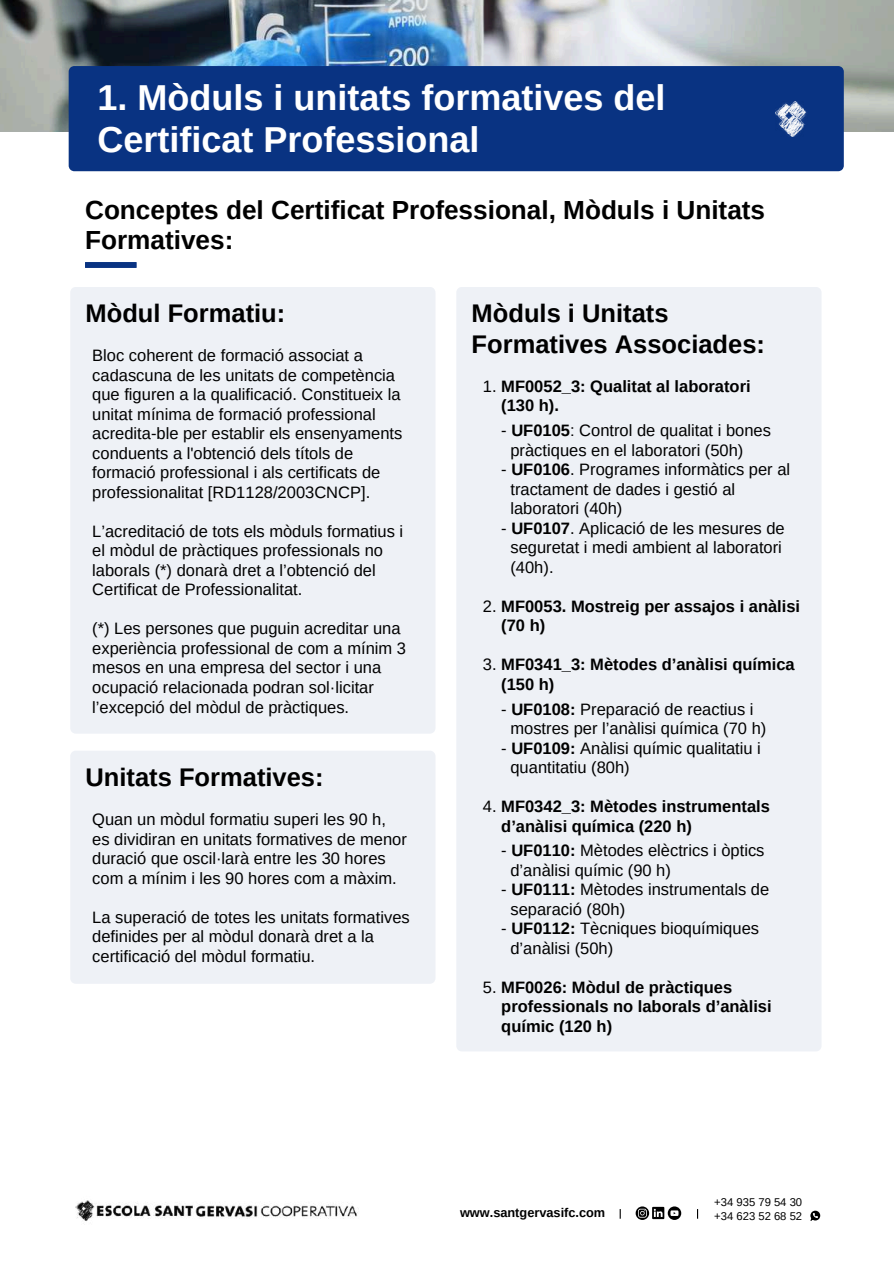
<style>
.page{position:relative;width:894px;height:1264px;background:#fff}
.page>*{position:absolute;margin:0;border:0;box-sizing:border-box;transform-origin:0 0}
.t1{font:700 36px/42.8px "Arimo";color:#fff}
.t2{font:700 26.1px/30.3px "Arimo";color:#000}
.t3{font:700 25.5px/30.3px "Arimo";color:#000}
.t4{font:16.5px/19.5px "Arimo";color:#000}
.t5{font:700 16.5px/19.5px "Arimo";color:#000}
.t6{font:700 12.75px "Arimo";color:#000}
.t7{font:11.25px "Arimo";color:#000}
.s1{font-weight:400}
.s2{font-weight:700}
</style>
<div class="page">
<div style="left:70px;top:751px;width:365px;height:232px;background:#eef1f6"></div>
<div style="left:70px;top:287px;width:365px;height:446px;background:#eef1f6"></div>
<div style="left:85px;top:262px;width:51px;height:6px;background:#093382"></div>
<div style="left:456px;top:287px;width:365px;height:764px;background:#eef1f6"></div>
<svg style="left:635px;top:1206px;width:46px;height:13px"></svg>
<img style="left:0;top:0;width:893px;height:132px">
<div style="left:69px;top:66px;width:774px;height:105px;background:#093382"></div>
<img style="left:775px;top:101px;width:31px;height:35px">
<img style="left:75px;top:1200px;width:284px;height:21px">
<svg style="left:810px;top:1210px;width:10px;height:11px"></svg>
<h1 class="t1" style="left:97px;top:76px;width:569px">1. Mòduls i unitats formatives del<br>Certificat Professional</h1>
<h2 class="t2" style="left:85px;top:194px;width:681px">Conceptes del Certificat Professional, Mòduls i Unitats<br>Formatives:</h2>
<h3 class="t3" style="left:85px;top:298px;width:201px">Mòdul Formatiu:</h3>
<p class="t4" style="left:92px;top:346px;width:311px">Bloc coherent de formació associat a cadascuna de les unitats de competència que figuren a la qualificació. Constitueix la unitat mínima de formació professional acredita-ble per establir els ensenyaments conduents a l'obtenció dels títols de formació professional i als certificats de professionalitat [RD1128/2003CNCP].</p>
<p class="t4" style="left:92px;top:521px;width:312px">L’acreditació de tots els mòduls formatius i el mòdul de pràctiques professionals no laborals (*) donarà dret a l’obtenció del Certificat de Professionalitat.</p>
<p class="t4" style="left:92px;top:619px;width:315px">(*) Les persones que puguin acreditar una experiència professional de com a mínim 3 mesos en una empresa del sector i una ocupació relacionada podran sol·licitar l’excepció del mòdul de pràctiques.</p>
<h3 class="t3" style="left:85px;top:762px;width:239px">Unitats Formatives:</h3>
<p class="t4" style="left:92px;top:809px;width:316px">Quan un mòdul formatiu superi les 90 h, es dividiran en unitats formatives de menor duració que oscil·larà entre les 30 hores com a mínim i les 90 hores com a màxim.</p>
<p class="t4" style="left:92px;top:907px;width:319px">La superació de totes les unitats formatives definides per al mòdul donarà dret a la certificació del mòdul formatiu.</p>
<h3 class="t3" style="left:471px;top:298px;width:295px">Mòduls i Unitats<br>Formatives Associades:</h3>
<p class="t5" style="left:501px;top:376px;width:251px;text-indent:-18px"><span class="s1">1.</span> MF0052_3: Qualitat al laboratori (130 h).</p>
<p class="t4" style="left:510px;top:420px;width:262px;text-indent:-9px">- <span class="s2">UF0105</span>: Control de qualitat i bones pràctiques en el laboratori (50h)</p>
<p class="t4" style="left:510px;top:459px;width:281px;text-indent:-9px">- <span class="s2">UF0106</span>. Programes informàtics per al tractament de dades i gestió al laboratori (40h)</p>
<p class="t4" style="left:510px;top:518px;width:276px;text-indent:-9px">- <span class="s2">UF0107</span>. Aplicació de les mesures de seguretat i medi ambient al laboratori (40h).</p>
<p class="t5" style="left:501px;top:596px;width:300px;text-indent:-18px"><span class="s1">2.</span> MF0053. Mostreig per assajos i anàlisi (70 h)</p>
<p class="t5" style="left:501px;top:654px;width:295px;text-indent:-18px"><span class="s1">3.</span> MF0341_3: Mètodes d’anàlisi química (150 h)</p>
<p class="t4" style="left:510px;top:699px;width:257px;text-indent:-9px">- <span class="s2">UF0108:</span> Preparació de reactius i mostres per l’anàlisi química (70 h)</p>
<p class="t4" style="left:510px;top:738px;width:252px;text-indent:-9px">- <span class="s2">UF0109:</span> Anàlisi químic qualitatiu i quantitatiu (80h)</p>
<p class="t5" style="left:501px;top:796px;width:270px;text-indent:-18px"><span class="s1">4.</span> MF0342_3: Mètodes instrumentals d’anàlisi química (220 h)</p>
<p class="t4" style="left:510px;top:840px;width:255px;text-indent:-9px">- <span class="s2">UF0110:</span> Mètodes elèctrics i òptics d’anàlisi químic (90 h)</p>
<p class="t4" style="left:510px;top:879px;width:260px;text-indent:-9px">- <span class="s2">UF0111:</span> Mètodes instrumentals de separació (80h)</p>
<p class="t4" style="left:510px;top:918px;width:250px;text-indent:-9px">- <span class="s2">UF0112:</span> Tècniques bioquímiques d’anàlisi (50h)</p>
<p class="t5" style="left:501px;top:977px;width:272px;text-indent:-18px"><span class="s1">5.</span> MF0026: Mòdul de pràctiques professionals no laborals d’anàlisi químic (120 h)</p>
<p class="t6" style="left:460px;top:1205px;width:147px">www.santgervasifc.com</p>
<p class="t7" style="left:714px;top:1195px;width:89px">+34 935 79 54 30</p>
<p class="t7" style="left:714px;top:1209px;width:89px">+34 623 52 68 52</p>
</div>
